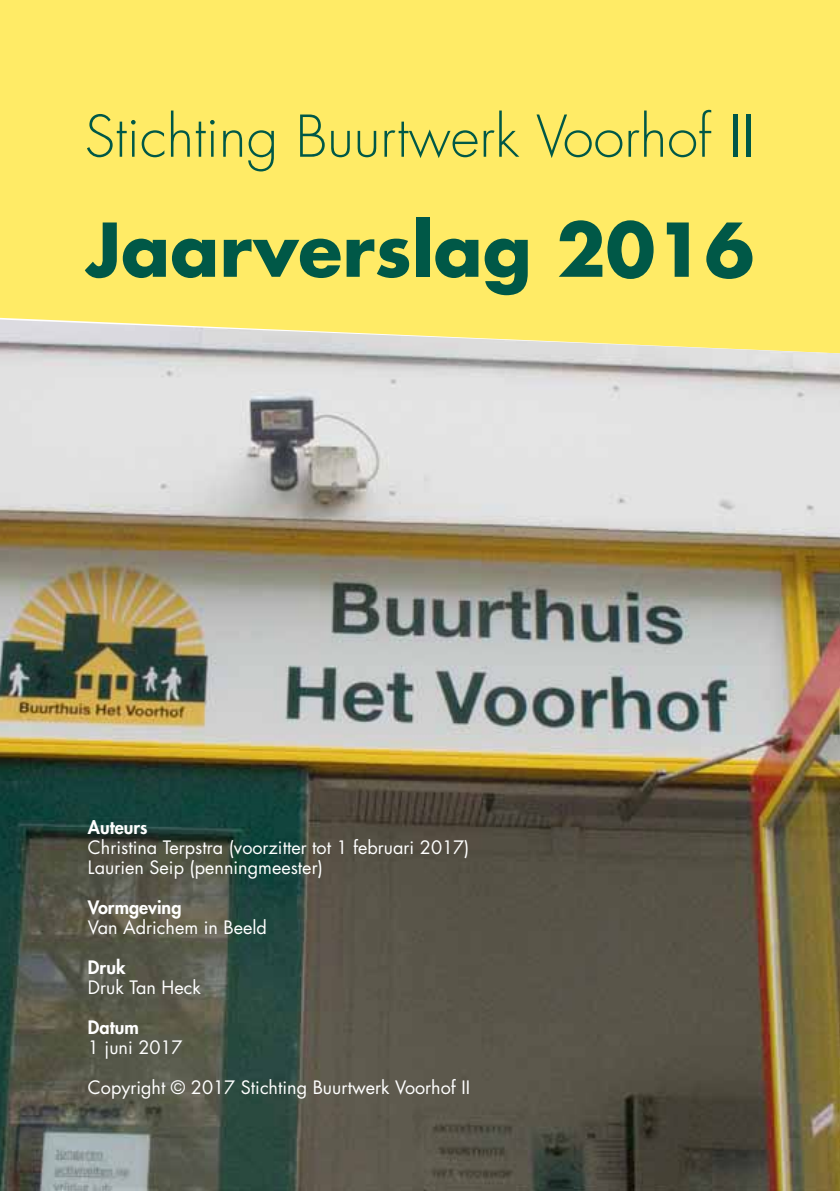
<style>
.page{position:relative;width:840px;height:1191px;background:#fff}
.page>*{position:absolute;margin:0;border:0;box-sizing:border-box;transform-origin:0 0}
.t1{font:700 72px "Futura";color:#005847}
.t2{font:300 56px "Futura";color:#005847}
.t3{font:18px/20px "Futura";color:#fff}
.t4{font:800 18px "Futura";color:#fff}
.s1{font-weight:400}
</style>
<div class="page">
<div style="left:0;top:0;width:839px;height:319px;background:#ffeb66"></div>
<img style="left:0;top:319px;width:839px;height:872px">
<h2 class="t2" style="left:84px;top:100px;width:672px">Stichting Buurtwerk Voorhof <span class="s1">II</span></h2>
<h1 class="t1" style="left:86px;top:200px;width:669px">Jaarverslag 2016</h1>
<p class="t4" style="left:88px;top:815px;width:61px">Auteurs</p>
<p class="t3" style="left:88px;top:837px;width:383px">Christina Terpstra (voorzitter tot 1 februari 2017)<br>Laurien Seip (penningmeester)</p>
<p class="t4" style="left:88px;top:895px;width:95px">Vormgeving</p>
<p class="t3" style="left:88px;top:917px;width:180px">Van Adrichem in Beeld</p>
<p class="t4" style="left:88px;top:955px;width:39px">Druk</p>
<p class="t3" style="left:88px;top:977px;width:114px">Druk Tan Heck</p>
<p class="t4" style="left:88px;top:1015px;width:52px">Datum</p>
<p class="t3" style="left:88px;top:1037px;width:96px">1 juni 2017</p>
<p class="t3" style="left:88px;top:1077px;width:383px">Copyright © 2017 Stichting Buurtwerk Voorhof II</p>
</div>
